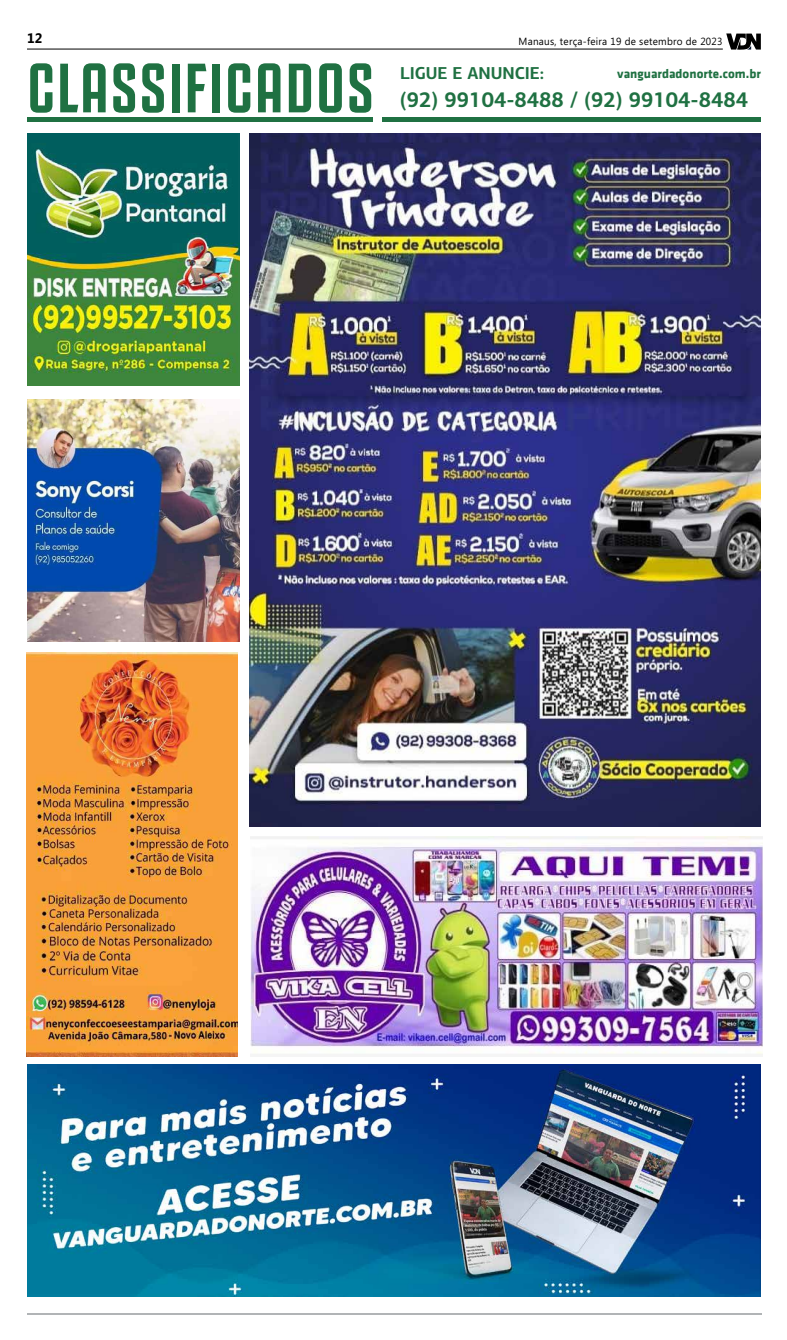
<style>
.page{position:relative;width:787px;height:1340px;background:#fff}
.page>*{position:absolute;margin:0;border:0;box-sizing:border-box;transform-origin:0 0}
.t1{font:700 70px "Juventus Fans";letter-spacing:.025em;color:#1f7142;scale:.96 1}
.t2{font:700 21.88px "PF Centro Sans Pro";color:#1f7142;scale:.96 1}
.t3{font:700 17.32px "PF Centro Sans Pro";color:#1f7142;scale:.96 1}
.t4{font:700 13.83px "Microsoft Phags Pa";color:#000;scale:.96 1}
.t5{font:700 12.95px "MW Klavika Bd";color:#1f7142}
.t6{font:10.41px "Microsoft Phags Pa";letter-spacing:.025em;color:#000;scale:.96 1}
</style>
<div class="page">
<hr style="left:27px;top:1313px;width:734px;height:2px;background:#b1b4b6">
<hr style="left:382px;top:118px;width:378px;height:4px;background:#1f7142">
<hr style="left:27px;top:118px;width:346px;height:4px;background:#1f7142">
<hr style="left:27px;top:49px;width:695px;height:1px;background:#000">
<svg style="left:726px;top:33px;width:34px;height:17px"></svg>
<img style="left:27px;top:653px;width:210px;height:403px">
<img style="left:249px;top:133px;width:511px;height:694px">
<img style="left:27px;top:133px;width:212px;height:252px">
<img style="left:27px;top:400px;width:212px;height:242px">
<img style="left:250px;top:836px;width:511px;height:219px">
<img style="left:27px;top:1064px;width:733px;height:232px">
<h3 class="t4" style="left:27px;top:28px;width:18px">12</h3>
<p class="t6" style="left:518px;top:34px;width:214px">Manaus, terça-feira 19 de setembro de 2023</p>
<h1 class="t1" style="left:27px;top:38px;width:363px">CLASSIFICADOS</h1>
<h3 class="t3" style="left:400px;top:62px;width:151px">LIGUE E ANUNCIE:</h3>
<h2 class="t2" style="left:399px;top:86px;width:364px">(92) 99104-8488 / (92) 99104-8484</h2>
<p class="t5" style="left:617px;top:64px;width:145px">vanguardadonorte.com.br</p>
</div>
